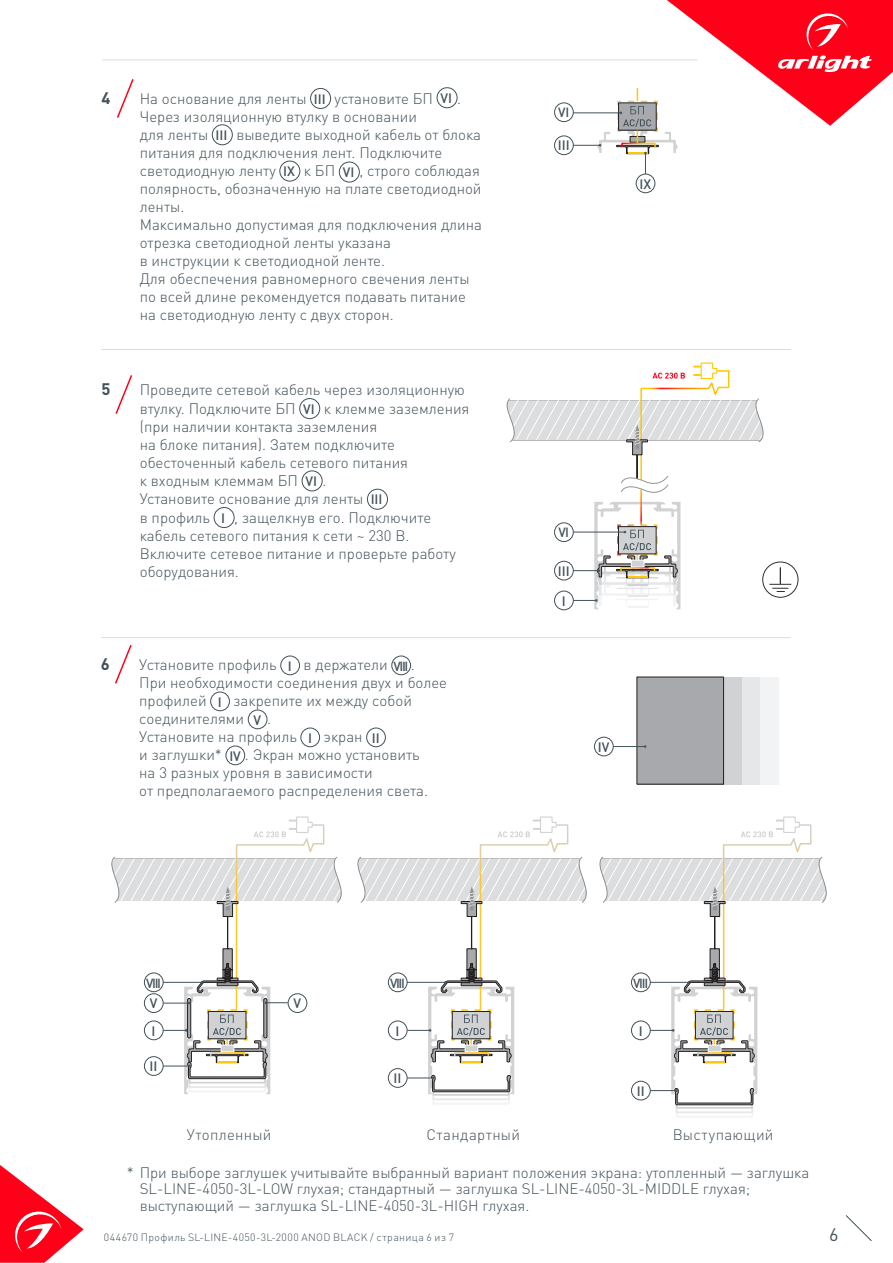
<style>
.page{position:relative;width:893px;height:1263px;background:#fff}
.page>*{position:absolute;margin:0;border:0;box-sizing:border-box;transform-origin:0 0}
.t1{font:18px "DIN Pro";color:#425159}
.t2{font:700 16.5px "DIN Pro";color:#425159}
.t3{font:300 15px/18px "DIN Pro";color:#425159}
.t4{font:300 15px "DIN Pro";letter-spacing:.02em;color:#425159}
.t5{font:300 15px "DIN Pro";letter-spacing:.03em;color:#425159}
.t6{font:500 13.5px "DIN Pro";color:#425159}
.t7{font:500 13.2px "DIN Pro";color:#425159}
.t8{font:500 13.05px "DIN Pro";letter-spacing:-.1em;color:#425159}
.t9{font:300 10.5px "DIN Pro";letter-spacing:.04em;color:#425159}
</style>
<div class="page">
<svg style="left:0;top:1165px;width:84px;height:98px"></svg>
<svg style="left:845px;top:1215px;width:27px;height:26px"></svg>
<hr style="left:102px;top:60px;width:595px;height:1px;background:#dcdddf">
<div style="left:281px;top:656px;width:19px;height:19px;border:1px solid #425159;border-radius:50%"></div>
<div style="left:392px;top:656px;width:19px;height:19px;border:1px solid #425159;border-radius:50%"></div>
<div style="left:210px;top:692px;width:20px;height:19px;border:1px solid #425159;border-radius:50%"></div>
<div style="left:248px;top:710px;width:19px;height:19px;border:1px solid #425159;border-radius:50%"></div>
<div style="left:301px;top:728px;width:19px;height:19px;border:1px solid #425159;border-radius:50%"></div>
<div style="left:366px;top:728px;width:20px;height:19px;border:1px solid #425159;border-radius:50%"></div>
<div style="left:226px;top:746px;width:19px;height:19px;border:1px solid #425159;border-radius:50%"></div>
<svg style="left:115px;top:645px;width:17px;height:39px"></svg>
<hr style="left:101px;top:637px;width:690px;height:1px;background:#dcdddf">
<hr style="left:101px;top:349px;width:690px;height:1px;background:#dcdddf">
<div style="left:554px;top:136px;width:19px;height:19px;border:1px solid #425159;border-radius:50%"></div>
<div style="left:310px;top:88px;width:21px;height:21px;border:1px solid #425159;border-radius:50%"></div>
<div style="left:437px;top:88px;width:20px;height:20px;border:1px solid #425159;border-radius:50%"></div>
<div style="left:212px;top:125px;width:21px;height:20px;border:1px solid #425159;border-radius:50%"></div>
<div style="left:280px;top:161px;width:20px;height:20px;border:1px solid #425159;border-radius:50%"></div>
<div style="left:339px;top:162px;width:21px;height:20px;border:1px solid #425159;border-radius:50%"></div>
<svg style="left:117px;top:79px;width:17px;height:39px"></svg>
<div style="left:636px;top:174px;width:19px;height:19px;border:1px solid #425159;border-radius:50%"></div>
<div style="left:554px;top:103px;width:19px;height:19px;border:1px solid #425159;border-radius:50%"></div>
<svg style="left:573px;top:0;width:320px;height:174px"></svg>
<div style="left:554px;top:591px;width:19px;height:19px;border:1px solid #425159;border-radius:50%"></div>
<div style="left:300px;top:398px;width:20px;height:21px;border:1px solid #425159;border-radius:50%"></div>
<div style="left:302px;top:471px;width:20px;height:20px;border:1px solid #425159;border-radius:50%"></div>
<div style="left:367px;top:489px;width:21px;height:20px;border:1px solid #425159;border-radius:50%"></div>
<div style="left:214px;top:507px;width:20px;height:21px;border:1px solid #425159;border-radius:50%"></div>
<svg style="left:115px;top:375px;width:18px;height:39px"></svg>
<div style="left:762px;top:562px;width:36px;height:36px;border:1px solid #312f30;border-radius:50%"></div>
<svg style="left:506px;top:362px;width:285px;height:247px"></svg>
<div style="left:692px;top:677px;width:86px;height:107px;background:#f2f3f4"></div>
<div style="left:674px;top:677px;width:86px;height:107px;background:#e6e7e9"></div>
<div style="left:655px;top:677px;width:87px;height:107px;background:#d1d2d4"></div>
<div style="left:637px;top:677px;width:87px;height:107px;background:#a8a9ad"></div>
<div style="left:594px;top:737px;width:19px;height:19px;border:1px solid #425159;border-radius:50%"></div>
<hr style="left:613px;top:746px;width:31px;height:1px;background:#425159">
<svg style="left:111px;top:816px;width:716px;height:301px"></svg>
<p class="t2" style="left:102px;top:86px;width:10px">4</p>
<p class="t3" style="left:140px;top:89px;width:168px">На основание для ленты</p>
<p class="t6" style="left:314px;top:90px;width:13px">III</p>
<p class="t3" style="left:335px;top:89px;width:100px">установите БП</p>
<p class="t6" style="left:440px;top:89px;width:13px">VI</p>
<p class="t3" style="left:457px;top:89px;width:5px">.</p>
<p class="t3" style="left:140px;top:106px;width:279px">Через изоляционную втулку в основании для ленты</p>
<p class="t3" style="left:140px;top:125px;width:343px;text-indent:97px">выведите выходной кабель от блока питания для подключения лент. Подключите светодиодную ленту</p>
<p class="t6" style="left:216px;top:126px;width:13px">III</p>
<p class="t3" style="left:140px;top:161px;width:344px;text-indent:220px">, строго соблюдая полярность, обозначенную на плате светодиодной ленты.<br>Максимально допустимая для подключения длина отрезка светодиодной ленты указана<br>в инструкции к светодиодной ленте.<br>Для обеспечения равномерного свечения ленты по всей длине рекомендуется подавать питание на светодиодную ленту с двух сторон.</p>
<p class="t6" style="left:283px;top:162px;width:13px">IX</p>
<p class="t3" style="left:304px;top:161px;width:33px">к БП</p>
<p class="t6" style="left:343px;top:163px;width:13px">VI</p>
<p class="t2" style="left:102px;top:378px;width:10px">5</p>
<p class="t3" style="left:140px;top:380px;width:327px">Проведите сетевой кабель через изоляционную втулку. Подключите БП</p>
<p class="t6" style="left:303px;top:400px;width:13px">VI</p>
<p class="t3" style="left:140px;top:399px;width:331px;text-indent:184px">к клемме заземления (при наличии контакта заземления<br>на блоке питания). Затем подключите обесточенный кабель сетевого питания<br>к входным клеммам БП</p>
<p class="t6" style="left:305px;top:472px;width:13px">VI</p>
<p class="t3" style="left:140px;top:471px;width:225px;text-indent:183px">.<br>Установите основание для ленты</p>
<p class="t6" style="left:371px;top:490px;width:13px">III</p>
<p class="t3" style="left:140px;top:508px;width:72px">в профиль</p>
<p class="t6" style="left:221px;top:509px;width:5px">I</p>
<p class="t3" style="left:140px;top:508px;width:317px;text-indent:95px">, защелкнув его. Подключите кабель сетевого питания к сети ~ 230 В.<br>Включите сетевое питание и проверьте работу оборудования.</p>
<p class="t2" style="left:101px;top:653px;width:10px">6</p>
<p class="t3" style="left:139px;top:655px;width:139px">Установите профиль</p>
<p class="t6" style="left:288px;top:656px;width:5px">I</p>
<p class="t3" style="left:304px;top:655px;width:86px">в держатели</p>
<p class="t8" style="left:393px;top:657px;width:16px">VIII</p>
<p class="t3" style="left:139px;top:655px;width:309px;text-indent:271px">.<br>При необходимости соединения двух и более профилей</p>
<p class="t3" style="left:139px;top:691px;width:274px;text-indent:94px">закрепите их между собой соединителями</p>
<p class="t6" style="left:218px;top:692px;width:5px">I</p>
<p class="t6" style="left:254px;top:710px;width:9px">V</p>
<p class="t3" style="left:139px;top:709px;width:159px;text-indent:128px">.<br>Установите на профиль</p>
<p class="t6" style="left:308px;top:728px;width:5px">I</p>
<p class="t3" style="left:324px;top:727px;width:41px">экран</p>
<p class="t6" style="left:372px;top:728px;width:9px">II</p>
<p class="t3" style="left:139px;top:745px;width:84px">и заглушки*</p>
<p class="t6" style="left:229px;top:746px;width:13px">IV</p>
<p class="t3" style="left:139px;top:745px;width:290px;text-indent:106px">. Экран можно установить на 3 разных уровня в зависимости<br>от предполагаемого распределения света.</p>
<p class="t7" style="left:558px;top:104px;width:13px">VI</p>
<p class="t6" style="left:558px;top:136px;width:13px">III</p>
<p class="t6" style="left:639px;top:174px;width:13px">IX</p>
<p class="t7" style="left:558px;top:523px;width:12px">VI</p>
<p class="t6" style="left:558px;top:562px;width:13px">III</p>
<p class="t6" style="left:562px;top:591px;width:5px">I</p>
<p class="t6" style="left:598px;top:738px;width:13px">IV</p>
<p class="t8" style="left:146px;top:974px;width:16px">VIII</p>
<p class="t8" style="left:390px;top:974px;width:16px">VIII</p>
<p class="t8" style="left:633px;top:974px;width:16px">VIII</p>
<p class="t6" style="left:150px;top:994px;width:9px">V</p>
<p class="t6" style="left:293px;top:994px;width:9px">V</p>
<p class="t6" style="left:152px;top:1021px;width:5px">I</p>
<p class="t6" style="left:150px;top:1057px;width:9px">II</p>
<p class="t6" style="left:396px;top:1021px;width:5px">I</p>
<p class="t6" style="left:639px;top:1021px;width:5px">I</p>
<p class="t6" style="left:394px;top:1069px;width:9px">II</p>
<p class="t6" style="left:637px;top:1082px;width:9px">II</p>
<p class="t4" style="left:187px;top:1124px;width:86px">Утопленный</p>
<p class="t5" style="left:426px;top:1124px;width:95px">Стандартный</p>
<p class="t4" style="left:673px;top:1124px;width:102px">Выступающий</p>
<p class="t3" style="left:140px;top:1163px;width:671px;line-height:16.5px;text-indent:-13px">* При выборе заглушек учитывайте выбранный вариант положения экрана: утопленный — заглушка<br>SL-LINE-4050-3L-LOW глухая; стандартный — заглушка SL-LINE-4050-3L-MIDDLE глухая; выступающий — заглушка SL-LINE-4050-3L-HIGH глухая.</p>
<p class="t9" style="left:104px;top:1230px;width:352px">044670 Профиль SL-LINE-4050-3L-2000 ANOD BLACK / страница 6 из 7</p>
<p class="t1" style="left:829px;top:1222px;width:11px">6</p>
</div>
